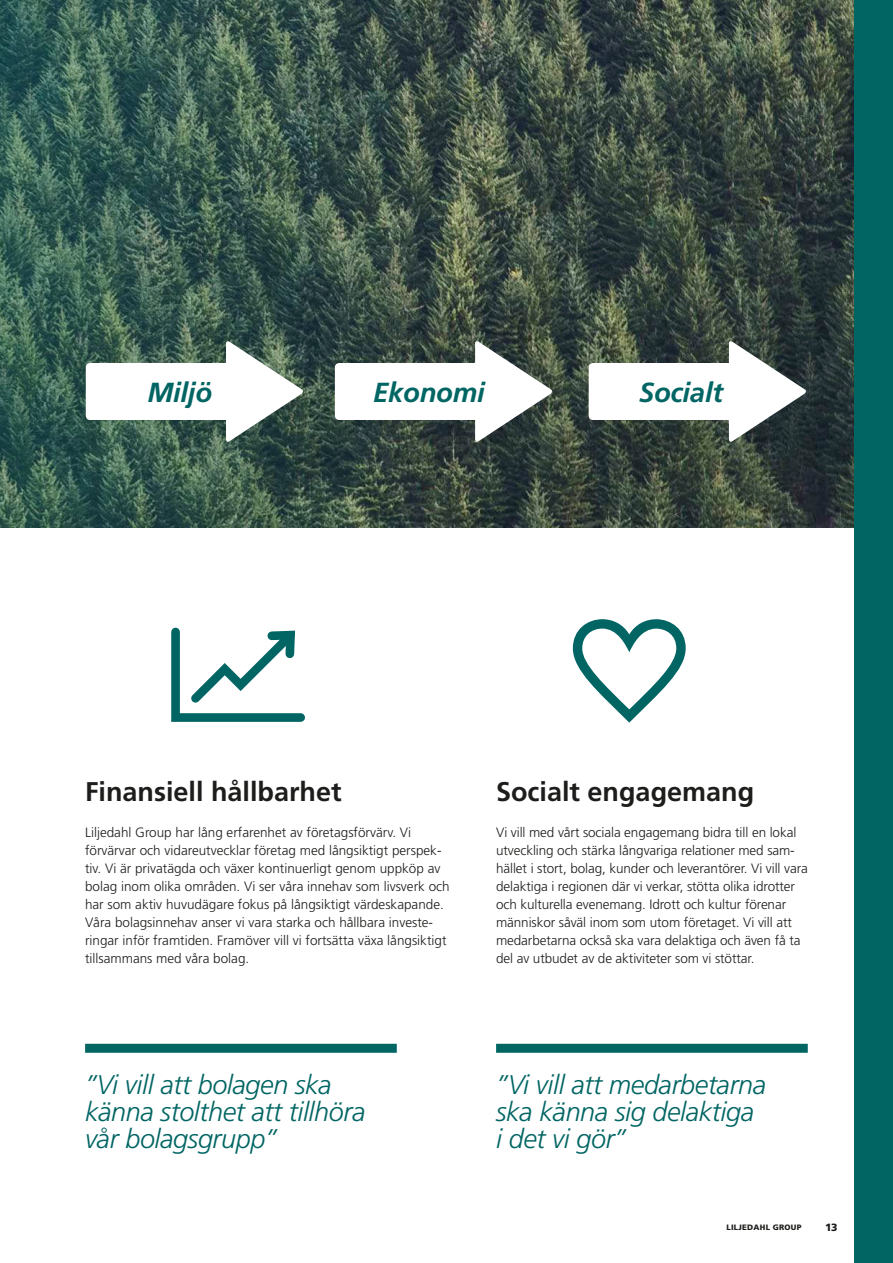
<style>
.page{position:relative;width:893px;height:1263px;background:#fff}
.page>*{position:absolute;margin:0;border:0;box-sizing:border-box;transform-origin:0 0}
.t1{font:italic 700 27.6px "Frutiger";letter-spacing:-.01em;color:#006563}
.t2{font:italic 300 27px/27px "Frutiger";letter-spacing:-.015em;color:#006563}
.t3{font:700 27px "Frutiger";color:#1d1d1b}
.t4{font:300 13.5px/18px "Frutiger";color:#1d1d1b}
.t5{font:900 10.5px "Frutiger";color:#1d1d1b}
.t6{font:900 7.8px "Frutiger";letter-spacing:.03em;color:#1d1d1b}
</style>
<div class="page">
<img style="left:0;top:0;width:855px;height:527px">
<div style="left:335px;top:363px;width:176px;height:57px;background:#fff;border-radius:4px"></div>
<div style="left:589px;top:363px;width:175px;height:57px;background:#fff;border-radius:4px"></div>
<svg style="left:475px;top:339px;width:79px;height:104px"></svg>
<svg style="left:729px;top:339px;width:79px;height:104px"></svg>
<div style="left:855px;top:0;width:38px;height:1263px;background:#006563"></div>
<div style="left:85px;top:1044px;width:312px;height:9px;background:#006563"></div>
<div style="left:496px;top:1044px;width:312px;height:9px;background:#006563"></div>
<svg style="left:573px;top:619px;width:113px;height:104px"></svg>
<svg style="left:171px;top:627px;width:134px;height:95px"></svg>
<div style="left:86px;top:363px;width:176px;height:57px;background:#fff;border-radius:4px"></div>
<svg style="left:226px;top:339px;width:79px;height:104px"></svg>
<h1 class="t1" style="left:147px;top:376px;width:66px">Miljö</h1>
<h1 class="t1" style="left:373px;top:376px;width:113px">Ekonomi</h1>
<h1 class="t1" style="left:639px;top:376px;width:86px">Socialt</h1>
<h2 class="t3" style="left:85px;top:775px;width:258px">Finansiell hållbarhet</h2>
<p class="t4" style="left:85px;top:823px;width:366px">Liljedahl Group har lång erfarenhet av företagsförvärv. Vi förvärvar och vidareutvecklar företag med långsiktigt perspek&shy;tiv. Vi är privatägda och växer kontinuerligt genom uppköp av bolag inom olika områden. Vi ser våra innehav som livsverk och har som aktiv huvudägare fokus på långsiktigt värdeskapande.<br>Våra bolagsinnehav anser vi vara starka och hållbara investe&shy;ringar inför framtiden. Framöver vill vi fortsätta växa långsiktigt tillsammans med våra bolag.</p>
<h2 class="t3" style="left:496px;top:776px;width:260px">Socialt engagemang</h2>
<p class="t4" style="left:496px;top:824px;width:313px">Vi vill med vårt sociala engagemang bidra till en lokal utveckling och stärka långvariga relationer med sam&shy;hället i stort, bolag, kunder och leverantörer. Vi vill vara delaktiga i regionen där vi verkar, stötta olika idrotter och kulturella evenemang. Idrott och kultur förenar människor såväl inom som utom företaget. Vi vill att medarbetarna också ska vara delaktiga och även få ta del av utbudet av de aktiviteter som vi stöttar.</p>
<h2 class="t2" style="left:85px;top:1071px;width:282px">”Vi vill att bolagen ska känna stolthet att tillhöra vår bolagsgrupp”</h2>
<h2 class="t2" style="left:496px;top:1071px;width:272px">”Vi vill att medarbetarna ska känna sig delaktiga i det vi gör”</h2>
<p class="t6" style="left:726px;top:1222px;width:77px">LILJEDAHL GROUP</p>
<p class="t5" style="left:825px;top:1221px;width:14px">13</p>
</div>
